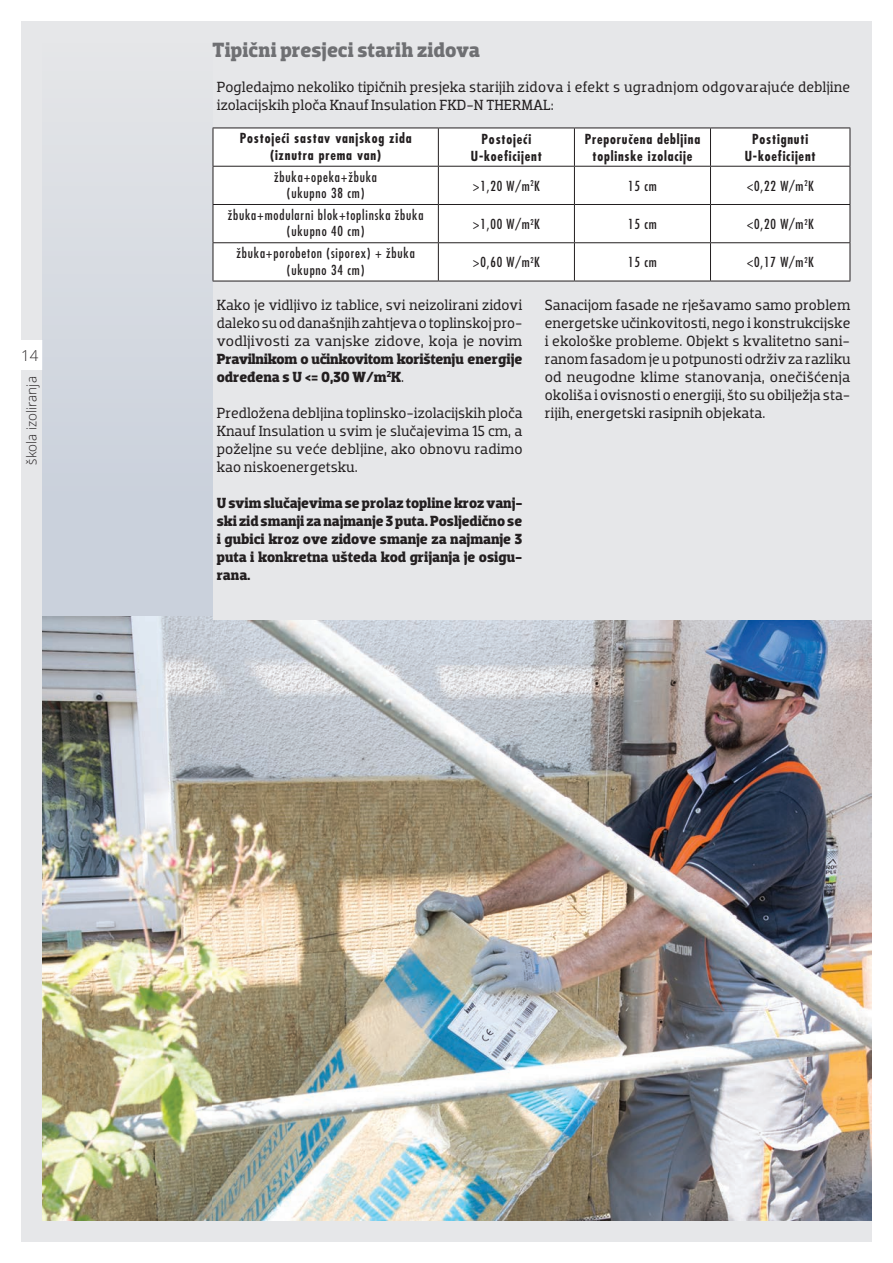
<style>
.page{position:relative;width:893px;height:1263px;background:#fff}
.page>*{position:absolute;margin:0;border:0;box-sizing:border-box;transform-origin:0 0}
.t1{font:700 21px "Dobra Slab";letter-spacing:.005em;color:#6f7073}
.t2{font:15px/18px "Dobra Slab";color:#231f20;text-align:justify}
.t3{font:700 15px/18px "Dobra Slab";color:#231f20;text-align:justify}
.t4{font:700 15px/18px "Dobra Slab";letter-spacing:-.02em;color:#231f20}
.t5{font:300 15px "Open Sans";color:#231f20}
.t6{font:500 condensed 13.5px/16.5px "Futura X";letter-spacing:.06em;color:#231f20;text-align:center}
.t7{font:700 condensed 13.5px/16.5px "Futura X";letter-spacing:.06em;color:#231f20;text-align:center}
.t8{font:300 13.5px "Open Sans";color:#231f20}
.s1{font-weight:400}
</style>
<div class="page">
<div style="left:21px;top:21px;width:851px;height:1221px;background:#e6e7e9"></div>
<div style="left:0;top:340px;width:43px;height:30px;background:#fff"></div>
<svg style="left:43px;top:127px;width:170px;height:489px;fill:#d2d7df"></svg>
<img style="left:43px;top:616px;width:170px;height:604px">
<div style="left:214px;top:129px;width:636px;height:152px;background:#fff"></div>
<hr style="left:213px;top:128px;width:225px;height:1px;background:#231f20">
<hr style="left:213px;top:128px;width:1px;height:38px;background:#231f20">
<hr style="left:438px;top:128px;width:136px;height:1px;background:#231f20">
<hr style="left:438px;top:128px;width:1px;height:38px;background:#231f20">
<hr style="left:574px;top:128px;width:136px;height:1px;background:#231f20">
<hr style="left:574px;top:128px;width:1px;height:38px;background:#231f20">
<hr style="left:710px;top:128px;width:140px;height:1px;background:#231f20">
<hr style="left:710px;top:128px;width:1px;height:38px;background:#231f20">
<hr style="left:850px;top:128px;width:1px;height:38px;background:#231f20">
<hr style="left:213px;top:166px;width:225px;height:1px;background:#231f20">
<hr style="left:213px;top:167px;width:1px;height:37px;background:#231f20">
<hr style="left:438px;top:166px;width:136px;height:1px;background:#231f20">
<hr style="left:438px;top:167px;width:1px;height:37px;background:#231f20">
<hr style="left:574px;top:166px;width:136px;height:1px;background:#231f20">
<hr style="left:574px;top:167px;width:1px;height:37px;background:#231f20">
<hr style="left:710px;top:166px;width:140px;height:1px;background:#231f20">
<hr style="left:710px;top:167px;width:1px;height:37px;background:#231f20">
<hr style="left:850px;top:167px;width:1px;height:37px;background:#231f20">
<hr style="left:213px;top:204px;width:225px;height:1px;background:#231f20">
<hr style="left:213px;top:205px;width:1px;height:37px;background:#231f20">
<hr style="left:438px;top:204px;width:136px;height:1px;background:#231f20">
<hr style="left:438px;top:205px;width:1px;height:37px;background:#231f20">
<hr style="left:574px;top:204px;width:136px;height:1px;background:#231f20">
<hr style="left:574px;top:205px;width:1px;height:37px;background:#231f20">
<hr style="left:710px;top:204px;width:140px;height:1px;background:#231f20">
<hr style="left:710px;top:205px;width:1px;height:37px;background:#231f20">
<hr style="left:850px;top:205px;width:1px;height:37px;background:#231f20">
<hr style="left:213px;top:242px;width:225px;height:1px;background:#231f20">
<hr style="left:213px;top:243px;width:1px;height:38px;background:#231f20">
<hr style="left:438px;top:242px;width:136px;height:1px;background:#231f20">
<hr style="left:438px;top:243px;width:1px;height:38px;background:#231f20">
<hr style="left:574px;top:242px;width:136px;height:1px;background:#231f20">
<hr style="left:574px;top:243px;width:1px;height:38px;background:#231f20">
<hr style="left:710px;top:242px;width:140px;height:1px;background:#231f20">
<hr style="left:710px;top:243px;width:1px;height:38px;background:#231f20">
<hr style="left:850px;top:243px;width:1px;height:38px;background:#231f20">
<hr style="left:213px;top:281px;width:225px;height:1px;background:#231f20">
<hr style="left:438px;top:281px;width:136px;height:1px;background:#231f20">
<hr style="left:574px;top:281px;width:136px;height:1px;background:#231f20">
<hr style="left:710px;top:281px;width:140px;height:1px;background:#231f20">
<img style="left:213px;top:621px;width:659px;height:599px">
<p class="t5" style="left:21px;top:345px;width:19px">14</p>
<p class="t8" style="left:22px;top:465px;width:90px;rotate:-90deg">škola izoliranja</p>
<h1 class="t1" style="left:212px;top:38px;width:269px">Tipični presjeci starih zidova</h1>
<p class="t2" style="left:217px;top:78px;width:635px">Pogledajmo nekoliko tipičnih presjeka starijih zidova i efekt s ugradnjom odgovarajuće debljine izolacijskih ploča Knauf Insulation FKD-N THERMAL:</p>
<p class="t7" style="left:240px;top:130px;width:173px">Postojeći sastav vanjskog zida (iznutra prema van)</p>
<p class="t7" style="left:471px;top:131px;width:72px">Postojeći<br>U-koeficijent</p>
<p class="t7" style="left:585px;top:131px;width:117px">Preporučena debljina toplinske izolacije</p>
<p class="t7" style="left:745px;top:131px;width:72px">Postignuti<br>U-koeficijent</p>
<p class="t6" style="left:274px;top:168px;width:104px">žbuka+opeka+žbuka (ukupno 38 cm)</p>
<p class="t6" style="left:473px;top:178px;width:69px">&gt;1,20 W/m<sup>2</sup>K</p>
<p class="t6" style="left:628px;top:178px;width:30px">15 cm</p>
<p class="t6" style="left:747px;top:178px;width:69px">&lt;0,22 W/m<sup>2</sup>K</p>
<p class="t6" style="left:228px;top:207px;width:197px">žbuka+modularni blok+toplinska žbuka (ukupno 40 cm)</p>
<p class="t6" style="left:473px;top:216px;width:69px">&gt;1,00 W/m<sup>2</sup>K</p>
<p class="t6" style="left:628px;top:216px;width:30px">15 cm</p>
<p class="t6" style="left:747px;top:216px;width:69px">&lt;0,20 W/m<sup>2</sup>K</p>
<p class="t6" style="left:237px;top:245px;width:180px">žbuka+porobeton (siporex) + žbuka (ukupno 34 cm)</p>
<p class="t6" style="left:473px;top:254px;width:69px">&gt;0,60 W/m<sup>2</sup>K</p>
<p class="t6" style="left:628px;top:254px;width:30px">15 cm</p>
<p class="t6" style="left:747px;top:254px;width:69px">&lt;0,17 W/m<sup>2</sup>K</p>
<p class="t2" style="left:217px;top:296px;width:307px">Kako je vidljivo iz tablice, svi neizolirani zidovi daleko su od današnjih zahtjeva o toplinskoj pro&shy;vodljivosti za vanjske zidove, koja je novim</p>
<p class="t4" style="left:217px;top:350px;width:307px">Pravilnikom o učinkovitom korištenju energije određena s U &lt;= 0,30 W/m<sup>2</sup>K<span class="s1">.</span></p>
<p class="t2" style="left:217px;top:404px;width:307px">Predložena debljina toplinsko-izolacijskih ploča Knauf Insulation u svim je slučajevima 15 cm, a poželjne su veće debljine, ako obnovu radimo kao niskoenergetsku.</p>
<p class="t3" style="left:217px;top:494px;width:307px">U svim slučajevima se prolaz topline kroz vanj&shy;ski zid smanji za najmanje 3 puta. Posljedično se i gubici kroz ove zidove smanje za najmanje 3 puta i konkretna ušteda kod grijanja je osigu&shy;rana.</p>
<p class="t2" style="left:545px;top:296px;width:307px">Sanacijom fasade ne rješavamo samo problem energetske učinkovitosti, nego i konstrukcijske i ekološke probleme. Objekt s kvalitetno sani&shy;ranom fasadom je u potpunosti održiv za razliku od neugodne klime stanovanja, onečišćenja okoliša i ovisnosti o energiji, što su obilježja sta&shy;rijih, energetski rasipnih objekata.</p>
</div>
